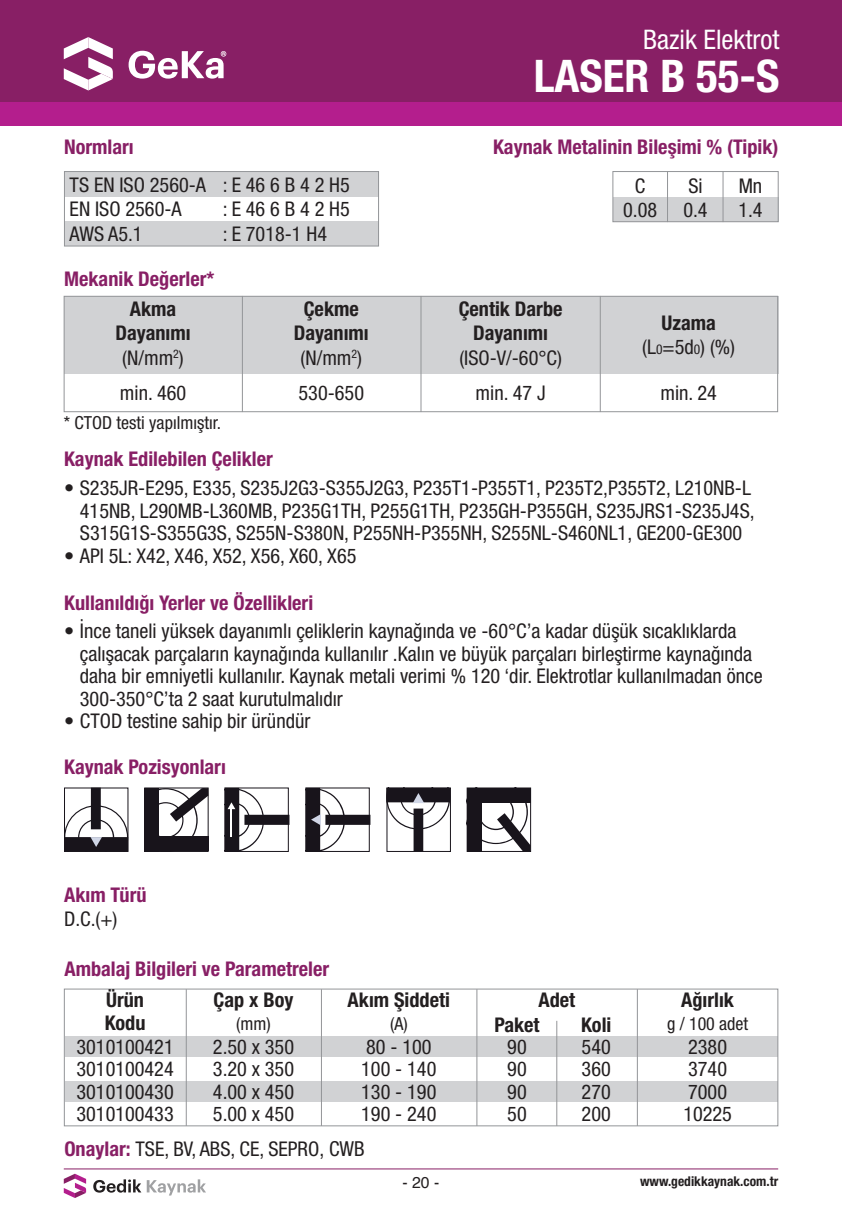
<style>
.page{position:relative;width:842px;height:1212px;background:#fff}
.page>*{position:absolute;margin:0;border:0;box-sizing:border-box;transform-origin:0 0}
.t1{font:700 condensed 45px "Helvetica Neue LT Std";color:#fff}
.t2{font:condensed 27px "Helvetica Neue LT Std";color:#fff}
.t3{font:condensed 20.25px/22.5px "Helvetica Neue LT Std";color:#231f20}
.t4{font:700 condensed 20.25px "Helvetica Neue LT Std";color:#881f65}
.t5{font:700 condensed 20.25px/24.3px "Helvetica Neue LT Std";color:#231f20;text-align:center}
.t6{font:condensed 18px "Helvetica Neue LT Std";color:#231f20}
.t7{font:15.75px "Helvetica";color:#231f20}
.t8{font:700 condensed 13.5px "Helvetica Neue LT Std";color:#231f20}
.s1{font-weight:400}
.s2{font-weight:700}
.s3{font-size:13.5px}
.s4{font-weight:700;color:#881f65}
.s5{font-size:20.7px}
</style>
<div class="page">
<hr style="left:64px;top:1168px;width:714px;height:1px;background:#881f65">
<svg style="left:93px;top:1179px;width:48px;height:13px"></svg>
<svg style="left:147px;top:1179px;width:59px;height:16px"></svg>
<svg style="left:64px;top:1174px;width:22px;height:24px"></svg>
<div style="left:65px;top:1036px;width:713px;height:21px;background:#d1d2d4"></div>
<div style="left:65px;top:1081px;width:713px;height:20px;background:#d1d2d4"></div>
<div style="left:0;top:0;width:842px;height:102px;background:#881f65"></div>
<div style="left:0;top:102px;width:842px;height:23px;background:#b41e8d"></div>
<svg style="left:64px;top:37px;width:49px;height:53px"></svg>
<svg style="left:129px;top:51px;width:97px;height:28px"></svg>
<div style="left:65px;top:172px;width:314px;height:25px;background:#d1d2d4"></div>
<div style="left:65px;top:221px;width:314px;height:25px;background:#d1d2d4"></div>
<div style="left:64px;top:171px;width:315px;height:75px;border:1px solid #939598"></div>
<div style="left:64px;top:296px;width:714px;height:78px;background:#d1d2d4"></div>
<div style="left:64px;top:296px;width:714px;height:116px;border:1px solid #939598"></div>
<hr style="left:242px;top:296px;width:1px;height:116px;background:#939598">
<hr style="left:421px;top:296px;width:1px;height:116px;background:#939598">
<hr style="left:600px;top:296px;width:1px;height:116px;background:#939598">
<svg style="left:64px;top:787px;width:64px;height:65px"></svg>
<div style="left:144px;top:787px;width:65px;height:65px;border:1px solid #18141b"></div>
<svg style="left:145px;top:788px;width:63px;height:64px"></svg>
<svg style="left:225px;top:788px;width:64px;height:64px"></svg>
<svg style="left:306px;top:788px;width:64px;height:64px"></svg>
<div style="left:387px;top:787px;width:64px;height:65px;border:1px solid #18141b"></div>
<svg style="left:386px;top:788px;width:64px;height:63px"></svg>
<svg style="left:467px;top:788px;width:64px;height:64px"></svg>
<div style="left:64px;top:989px;width:714px;height:137px;border:1px solid #939598"></div>
<hr style="left:186px;top:989px;width:1px;height:137px;background:#939598">
<hr style="left:321px;top:989px;width:1px;height:137px;background:#939598">
<hr style="left:476px;top:989px;width:1px;height:137px;background:#939598">
<hr style="left:637px;top:989px;width:1px;height:137px;background:#939598">
<hr style="left:556px;top:1021px;width:1px;height:105px;background:#939598">
<div style="left:613px;top:197px;width:165px;height:25px;background:#d1d2d4"></div>
<div style="left:612px;top:171px;width:166px;height:51px;border:1px solid #939598"></div>
<hr style="left:667px;top:171px;width:1px;height:51px;background:#939598">
<hr style="left:723px;top:171px;width:1px;height:51px;background:#939598">
<h2 class="t2" style="left:643px;top:24px;width:138px">Bazik Elektrot</h2>
<h1 class="t1" style="left:534px;top:49px;width:247px">LASER B 55-S</h1>
<p class="t4" style="left:64px;top:135px;width:71px">Normları</p>
<p class="t4" style="left:493px;top:135px;width:287px">Kaynak Metalinin Bileşimi % (Tipik)</p>
<p class="t3" style="left:70px;top:172px;width:282px;line-height:24.3px">TS EN ISO 2560-A : E 46 6 B 4 2 H5<br>EN ISO 2560-A</p>
<p class="t3" style="left:223px;top:198px;width:129px">: E 46 6 B 4 2 H5</p>
<p class="t3" style="left:70px;top:222px;width:75px">AWS A5.1</p>
<p class="t3" style="left:223px;top:222px;width:106px">: E 7018-1 H4</p>
<p class="t4" style="left:64px;top:267px;width:152px">Mekanik Değerler*</p>
<p class="t5" style="left:116px;top:296px;width:76px">Akma<br>Dayanımı <span class="s1">(N/mm</span><sup>2</sup><span class="s1">)</span></p>
<p class="t3" style="left:120px;top:382px;width:68px">min. 460</p>
<p class="t6" style="left:64px;top:412px;width:159px">* CTOD testi yapılmıştır.</p>
<p class="t5" style="left:294px;top:296px;width:76px">Çekme<br>Dayanımı <span class="s1">(N/mm</span><sup>2</sup><span class="s1">)</span></p>
<p class="t3" style="left:299px;top:382px;width:67px">530-650</p>
<p class="t5" style="left:459px;top:296px;width:105px">Çentik Darbe<br>Dayanımı</p>
<p class="t3" style="left:459px;top:340px;width:104px;line-height:35.6px;text-align:center">(ISO-V/-60°C) min. 47 J</p>
<p class="t3" style="left:623px;top:173px;width:36px;line-height:24.3px;text-align:center">C<br>0.08</p>
<p class="t3" style="left:683px;top:173px;width:26px;line-height:24.3px">Si<br>0.4</p>
<p class="t3" style="left:738px;top:173px;width:26px;line-height:24.3px">Mn<br>1.4</p>
<p class="t3" style="left:642px;top:310px;width:94px;line-height:24.3px;text-align:center"><span class="s2">Uzama </span>(L<span class="s3">0</span>=5d<span class="s3">0</span>) (%)</p>
<p class="t3" style="left:660px;top:382px;width:58px">min. 24</p>
<p class="t4" style="left:64px;top:447px;width:210px">Kaynak Edilebilen Çelikler</p>
<p class="t3" style="left:80px;top:477px;width:676px;text-indent:-16px">• S235JR-E295, E335, S235J2G3-S355J2G3, P235T1-P355T1, P235T2,P355T2, L210NB-L<br>415NB, L290MB-L360MB, P235G1TH, P255G1TH, P235GH-P355GH, S235JRS1-S235J4S,<br>S315G1S-S355G3S, S255N-S380N, P255NH-P355NH, S255NL-S460NL1, GE200-GE300</p>
<p class="t3" style="left:64px;top:544px;width:294px">• API 5L: X42, X46, X52, X56, X60, X65</p>
<p class="t4" style="left:64px;top:590px;width:251px">Kullanıldığı Yerler ve Özellikleri</p>
<p class="t3" style="left:80px;top:620px;width:684px;text-indent:-16px">• İnce taneli yüksek dayanımlı çeliklerin kaynağında ve -60°C’a kadar düşük sıcaklıklarda çalışacak parçaların kaynağında kullanılır .Kalın ve büyük parçaları birleştirme kaynağında daha bir emniyetli kullanılır. Kaynak metali verimi % 120 ‘dir. Elektrotlar kullanılmadan önce 300-350°C’ta 2 saat kurutulmalıdır</p>
<p class="t3" style="left:64px;top:710px;width:248px">• CTOD testine sahip bir üründür</p>
<p class="t4" style="left:64px;top:755px;width:163px">Kaynak Pozisyonları</p>
<p class="t4" style="left:64px;top:883px;width:84px">Akım Türü</p>
<p class="t3" style="left:64px;top:908px;width:55px">D.C.(+)</p>
<p class="t4" style="left:64px;top:956px;width:266px">Ambalaj Bilgileri ve Parametreler</p>
<p class="t5" style="left:105px;top:988px;width:42px;line-height:22.5px;text-align:left">Ürün<br>Kodu</p>
<p class="t5" style="left:214px;top:987px;width:81px">Çap x Boy</p>
<p class="t6" style="left:236px;top:1013px;width:36px">(mm)</p>
<p class="t5" style="left:348px;top:987px;width:104px">Akım Şiddeti</p>
<p class="t6" style="left:390px;top:1013px;width:19px">(A)</p>
<p class="t5" style="left:538px;top:987px;width:38px">Adet</p>
<p class="t5" style="left:681px;top:987px;width:54px">Ağırlık</p>
<p class="t5" style="left:494px;top:1013px;width:47px">Paket</p>
<p class="t5" style="left:581px;top:1013px;width:32px">Koli</p>
<p class="t6" style="left:667px;top:1013px;width:83px">g / 100 adet</p>
<p class="t3" style="left:77px;top:1035px;width:99px;text-align:justify">3010100421<br>3010100424<br>3010100430<br>3010100433</p>
<p class="t3" style="left:213px;top:1035px;width:83px;text-align:justify">2.50 x 350<br>3.20 x 350<br>4.00 x 450<br>5.00 x 450</p>
<p class="t3" style="left:361px;top:1035px;width:77px">80 - 100<br>100 - 140<br>130 - 190<br>190 - 240</p>
<p class="t3" style="left:683px;top:1035px;width:50px">2380<br>3740<br>7000<br>10225</p>
<p class="t3" style="left:507px;top:1035px;width:21px;text-align:justify">90<br>90<br>90<br>50</p>
<p class="t3" style="left:582px;top:1035px;width:31px;text-align:justify">540<br>360<br>270<br>200</p>
<p class="t3" style="left:64px;top:1137px;width:302px"><span class="s4">Onaylar:</span> TSE, BV, ABS, CE, SEPRO<span class="s5">, CWB</span></p>
<p class="t7" style="left:403px;top:1170px;width:38px">- 20 -</p>
<p class="t8" style="left:640px;top:1173px;width:140px">www.gedikkaynak.com.tr</p>
</div>
